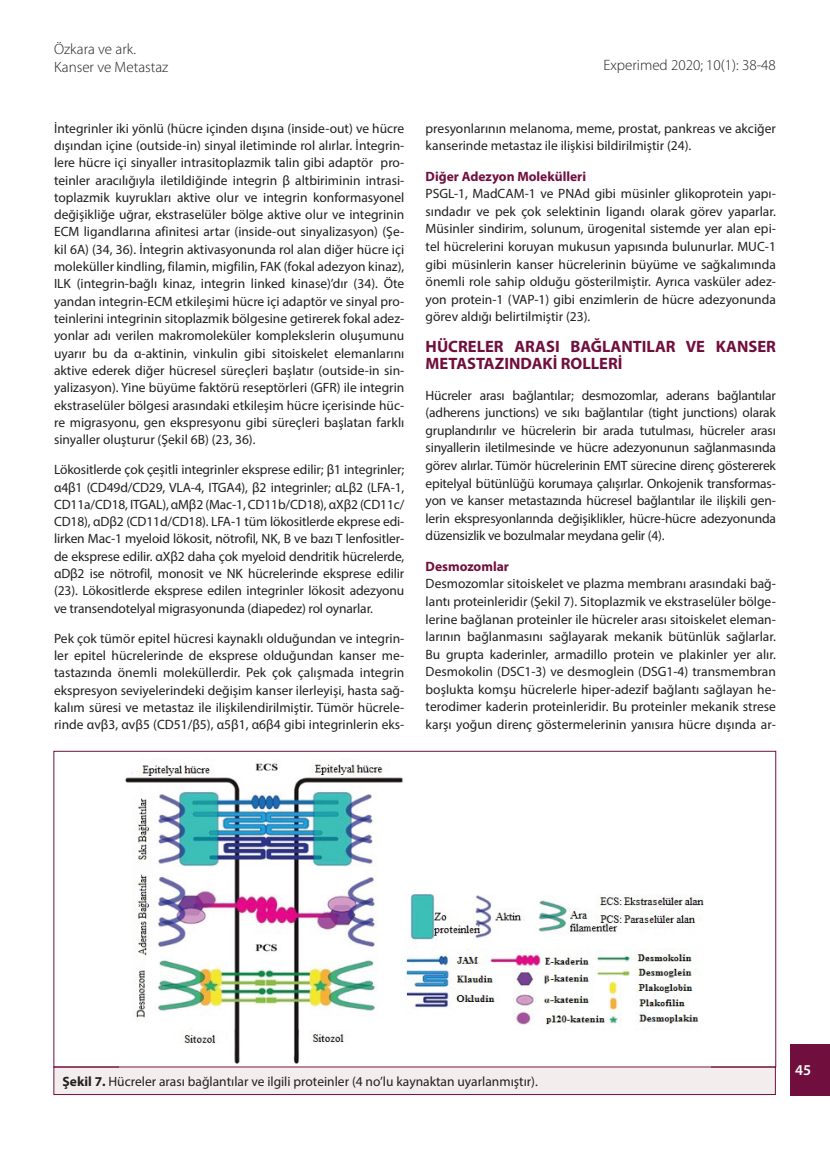
<style>
.page{position:relative;width:830px;height:1149px;background:#fff}
.page>*{position:absolute;margin:0;border:0;box-sizing:border-box;transform-origin:0 0}
.t1{font:700 16.5px/17.5px "Myriad Pro";color:#700f3d}
.t2{font:300 15px/18px "Myriad Pro";color:#231f20}
.t3{font:600 15px "Myriad Pro";color:#fff}
.t4{font:13.5px/17.2px "Myriad Pro";color:#231f20;text-align:justify}
.t5{font:700 13.5px "Myriad Pro";color:#700f3d}
.s1{font-weight:700}
</style>
<div class="page">
<div style="left:790px;top:1043px;width:39px;height:52px;background:#700f3d"></div>
<div style="left:54px;top:1066px;width:721px;height:28px;background:#f3eded"></div>
<img style="left:125px;top:758px;width:579px;height:306px">
<p class="t2" style="left:54px;top:40px;width:116px">Özkara ve ark.<br>Kanser ve Metastaz</p>
<p class="t4" style="left:54px;top:119px;width:351px">İntegrinler iki yönlü (hücre içinden dışına (inside-out) ve hücre dışından içine (outside-in) sinyal iletiminde rol alırlar. İntegrin&shy;lere hücre içi sinyaller intrasitoplazmik talin gibi adaptör pro&shy;teinler aracılığıyla iletildiğinde integrin β altbiriminin intrasi&shy;toplazmik kuyrukları aktive olur ve integrin konformasyonel değişikliğe uğrar, ekstraselüler bölge aktive olur ve integrinin ECM ligandlarına afinitesi artar (inside-out sinyalizasyon) (Şe&shy;kil 6A) (34, 36). İntegrin aktivasyonunda rol alan diğer hücre içi moleküller kindling, filamin, migfilin, FAK (fokal adezyon kinaz), ILK (integrin-bağlı kinaz, integrin linked kinase)’dır (34). Öte yandan integrin-ECM etkileşimi hücre içi adaptör ve sinyal pro&shy;teinlerini integrinin sitoplazmik bölgesine getirerek fokal adez&shy;yonlar adı verilen makromoleküler komplekslerin oluşumunu uyarır bu da α-aktinin, vinkulin gibi sitoiskelet elemanlarını aktive ederek diğer hücresel süreçleri başlatır (outside-in sin&shy;yalizasyon). Yine büyüme faktörü reseptörleri (GFR) ile integrin ekstraselüler bölgesi arasındaki etkileşim hücre içerisinde hüc&shy;re migrasyonu, gen ekspresyonu gibi süreçleri başlatan farklı sinyaller oluşturur (Şekil 6B) (23, 36).</p>
<p class="t4" style="left:54px;top:460px;width:351px">Lökositlerde çok çeşitli integrinler eksprese edilir; β1 integrinler; α4β1 (CD49d/CD29, VLA-4, ITGA4), β2 integrinler; αLβ2 (LFA-1, CD11a/CD18, ITGAL), αMβ2 (Mac-1, CD11b/CD18), αXβ2 (CD11c/ CD18), αDβ2 (CD11d/CD18). LFA-1 tüm lökositlerde ekprese edi&shy;lirken Mac-1 myeloid lökosit, nötrofil, NK, B ve bazı T lenfositler&shy;de eksprese edilir. αXβ2 daha çok myeloid dendritik hücrelerde, αDβ2 ise nötrofil, monosit ve NK hücrelerinde eksprese edilir (23). Lökositlerde eksprese edilen integrinler lökosit adezyonu ve transendotelyal migrasyonunda (diapedez) rol oynarlar.</p>
<p class="t4" style="left:54px;top:629px;width:351px">Pek çok tümör epitel hücresi kaynaklı olduğundan ve integrin&shy;ler epitel hücrelerinde de eksprese olduğundan kanser me&shy;tastazında önemli moleküllerdir. Pek çok çalışmada integrin ekspresyon seviyelerindeki değişim kanser ilerleyişi, hasta sağ&shy;kalım süresi ve metastaz ile ilişkilendirilmiştir. Tümör hücrele&shy;rinde αvβ3, αvβ5 (CD51/β5), α5β1, α6β4 gibi integrinlerin eks-</p>
<p class="t2" style="left:603px;top:55px;width:174px">Experimed 2020; 10(1): 38-48</p>
<p class="t4" style="left:425px;top:119px;width:351px">presyonlarının melanoma, meme, prostat, pankreas ve akciğer kanserinde metastaz ile ilişkisi bildirilmiştir (24).</p>
<p class="t5" style="left:425px;top:167px;width:162px">Diğer Adezyon Molekülleri</p>
<p class="t4" style="left:425px;top:184px;width:351px">PSGL-1, MadCAM-1 ve PNAd gibi müsinler glikoprotein yapı&shy;sındadır ve pek çok selektinin ligandı olarak görev yaparlar.<br>Müsinler sindirim, solunum, ürogenital sistemde yer alan epi&shy;tel hücrelerini koruyan mukusun yapısında bulunurlar. MUC-1 gibi müsinlerin kanser hücrelerinin büyüme ve sağkalımında önemli role sahip olduğu gösterilmiştir. Ayrıca vasküler adez&shy;yon protein-1 (VAP-1) gibi enzimlerin de hücre adezyonunda görev aldığı belirtilmiştir (23).</p>
<p class="t1" style="left:425px;top:337px;width:351px">HÜCRELER ARASI BAĞLANTILAR VE KANSER<br>METASTAZINDAKİ ROLLERİ</p>
<p class="t4" style="left:425px;top:386px;width:351px">Hücreler arası bağlantılar; desmozomlar, aderans bağlantılar (adherens junctions) ve sıkı bağlantılar (tight junctions) olarak gruplandırılır ve hücrelerin bir arada tutulması, hücreler arası sinyallerin iletilmesinde ve hücre adezyonunun sağlanmasında görev alırlar. Tümör hücrelerinin EMT sürecine direnç göstererek epitelyal bütünlüğü korumaya çalışırlar. Onkojenik transformas&shy;yon ve kanser metastazında hücresel bağlantılar ile ilişkili gen&shy;lerin ekspresyonlarında değişiklikler, hücre-hücre adezyonunda düzensizlik ve bozulmalar meydana gelir (4).</p>
<p class="t5" style="left:425px;top:557px;width:85px">Desmozomlar</p>
<p class="t4" style="left:425px;top:574px;width:351px">Desmozomlar sitoiskelet ve plazma membranı arasındaki bağ&shy;lantı proteinleridir (Şekil 7). Sitoplazmik ve ekstraselüler bölge&shy;lerine bağlanan proteinler ile hücreler arası sitoiskelet eleman&shy;larının bağlanmasını sağlayarak mekanik bütünlük sağlarlar.<br>Bu grupta kaderinler, armadillo protein ve plakinler yer alır.<br>Desmokolin (DSC1-3) ve desmoglein (DSG1-4) transmembran boşlukta komşu hücrelerle hiper-adezif bağlantı sağlayan he&shy;terodimer kaderin proteinleridir. Bu proteinler mekanik strese karşı yoğun direnç göstermelerinin yanısıra hücre dışında ar-</p>
<p class="t4" style="left:63px;top:1072px;width:476px"><span class="s1">Şekil 7.</span> Hücreler arası bağlantılar ve ilgili proteinler (4 no’lu kaynaktan uyarlanmıştır).</p>
<p class="t3" style="left:794px;top:1060px;width:18px">45</p>
</div>
